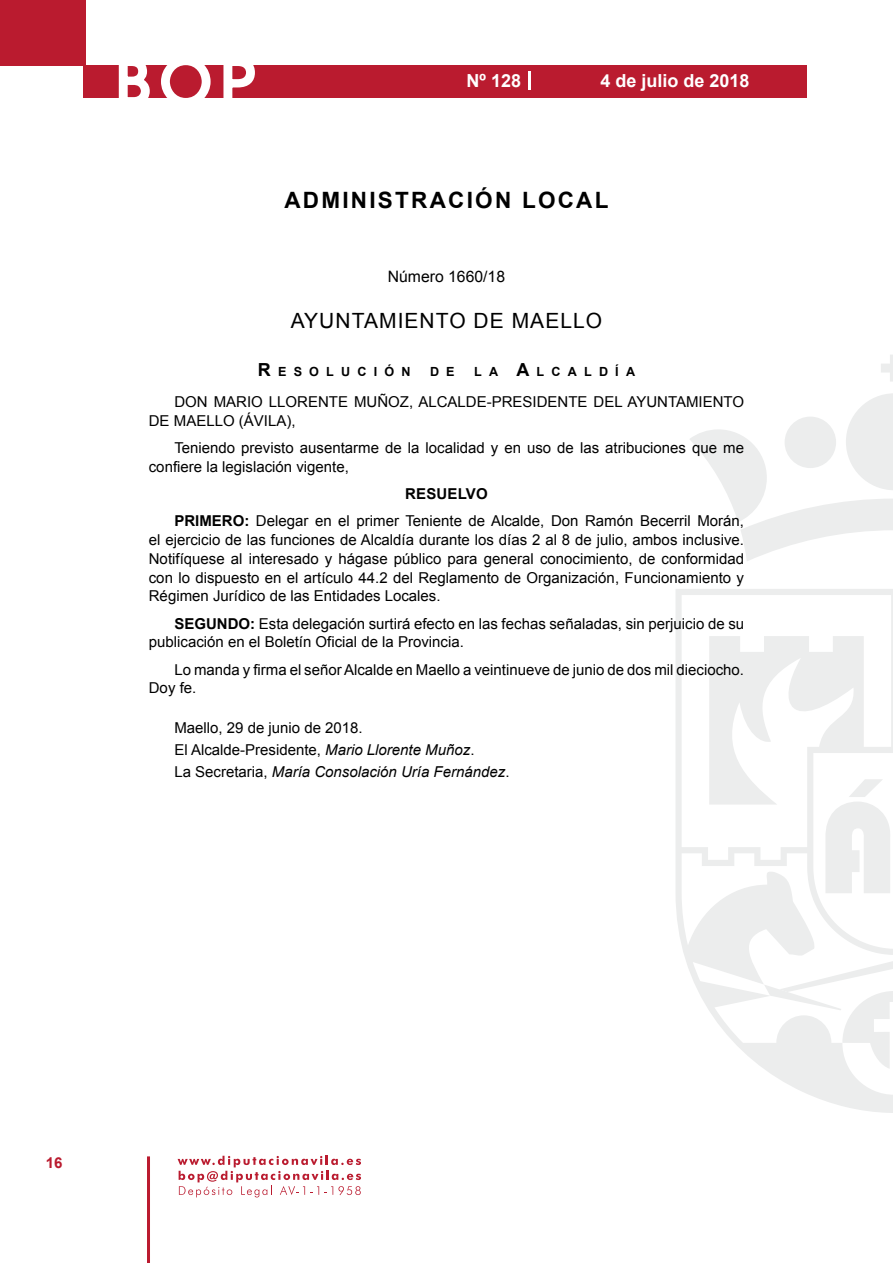
<style>
.page{position:relative;width:893px;height:1263px;background:#fff}
.page>*{position:absolute;margin:0;border:0;box-sizing:border-box;transform-origin:0 0}
.t1{font:500 61.5px "Avant Garde";color:#fff}
.t2{font:700 22.5px "Arial";letter-spacing:.1em;color:#000}
.t3{font:21px "Arial";letter-spacing:.05em;color:#000}
.t4{font:700 18px "Arial";color:#fff}
.t5{font:15.75px "Arial";color:#000}
.t6{font:15px/18.8px "Arial";color:#000}
.t7{font:700 15px "Arial";color:#ba1b2f}
.t8{font:700 12.6px "Arial";letter-spacing:.57em;color:#000}
.s1{font-size:18px}
.s2{font-weight:700}
.s3{font-style:italic}
</style>
<div class="page">
<svg style="left:178px;top:1156px;width:183px;height:41px"></svg>
<hr style="left:147px;top:1156px;width:3px;height:107px;background:#ba1b2f">
<div style="left:0;top:0;width:85px;height:66px;background:#ba1b2f"></div>
<div style="left:84px;top:65px;width:723px;height:33px;background:#ba1b2f"></div>
<svg style="left:118px;top:65px;width:32px;height:33px"></svg>
<svg style="left:161px;top:65px;width:50px;height:33px"></svg>
<svg style="left:223px;top:65px;width:32px;height:33px"></svg>
<svg style="left:529px;top:71px;width:2px;height:19px"></svg>
<svg style="left:881px;top:355px;width:12px;height:27px"></svg>
<svg style="left:690px;top:393px;width:203px;height:168px"></svg>
<svg style="left:676px;top:589px;width:217px;height:524px"></svg>
<svg style="left:764px;top:984px;width:129px;height:86px"></svg>
<svg style="left:825px;top:779px;width:66px;height:114px"></svg>
<h1 class="t1" style="left:115px;top:44px;width:141px">BOP</h1>
<p class="t4" style="left:467px;top:69px;width:56px">Nº 128</p>
<p class="t4" style="left:600px;top:69px;width:151px">4 de julio de 2018</p>
<h2 class="t2" style="left:284px;top:185px;width:325px">ADMINISTRACIÓN LOCAL</h2>
<p class="t5" style="left:388px;top:266px;width:119px">Número 1660/18</p>
<h3 class="t3" style="left:291px;top:307px;width:313px">AYUNTAMIENTO DE MAELLO</h3>
<p class="t8" style="left:258px;top:363px;width:154px"><span class="s1">R</span>ESOLUCIÓN</p>
<p class="t8" style="left:430px;top:363px;width:26px">D E</p>
<p class="t8" style="left:474px;top:363px;width:162px">LA <span class="s1">A</span>LCALDÍA</p>
<p class="t6" style="left:149px;top:392px;width:597px;text-indent:26px">DON MARIO LLORENTE MUÑOZ, ALCALDE-PRESIDENTE DEL AYUNTAMIENTO<br>DE MAELLO (ÁVILA),</p>
<p class="t6" style="left:149px;top:438px;width:597px;text-indent:26px">Teniendo previsto ausentarme de la localidad y en uso de las atribuciones que me confiere la legislación vigente,</p>
<p class="t6" style="left:174px;top:480px;width:571px;line-height:27.3px;text-indent:231px"><span class="s2">RESUELVO<br>PRIMERO:</span> Delegar en el primer Teniente de Alcalde, Don Ramón Becerril Morán,</p>
<p class="t6" style="left:149px;top:531px;width:597px;text-align:justify">el ejercicio de las funciones de Alcaldía durante los días 2 al 8 de julio, ambos inclusive.<br>Notifíquese al interesado y hágase público para general conocimiento, de conformidad con lo dispuesto en el artículo 44.2 del Reglamento de Organización, Funcionamiento y Régimen Jurídico de las Entidades Locales.</p>
<p class="t6" style="left:149px;top:614px;width:597px;text-indent:26px"><span class="s2">SEGUNDO:</span> Esta delegación surtirá efecto en las fechas señaladas, sin perjuicio de su publicación en el Boletín Oficial de la Provincia.</p>
<p class="t6" style="left:149px;top:660px;width:597px;text-indent:26px">Lo manda y firma el señor Alcalde en Maello a veintinueve de junio de dos mil dieciocho.<br>Doy fe.</p>
<p class="t6" style="left:174px;top:716px;width:337px;line-height:22.2px">Maello, 29 de junio de 2018.<br>El Alcalde-Presidente, <span class="s3">Mario Llorente Muñoz</span>.<br>La Secretaria, <span class="s3">María Consolación Uría Fernández</span>.</p>
<p class="t7" style="left:46px;top:1153px;width:18px">16</p>
</div>
